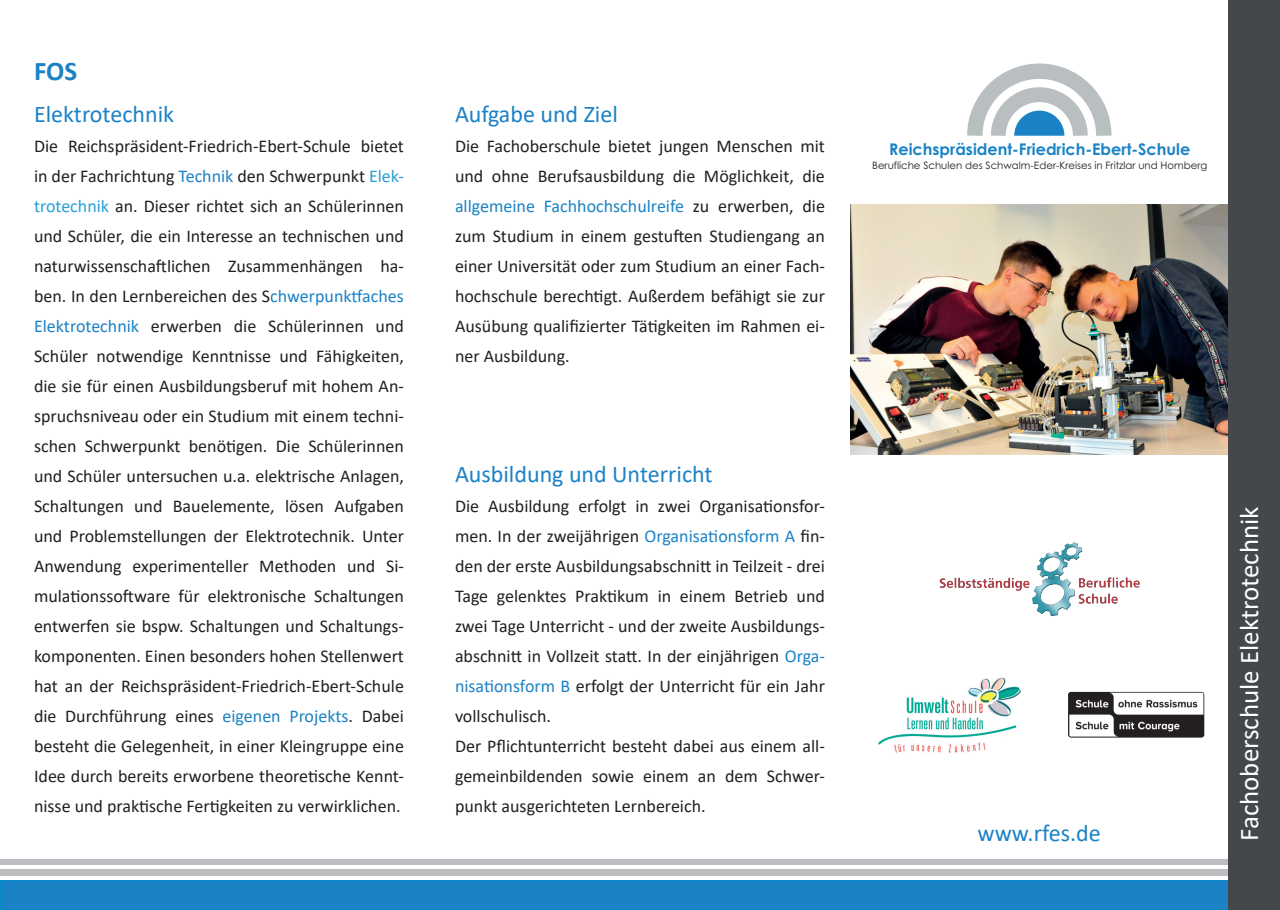
<style>
.page{position:relative;width:1280px;height:910px;background:#fff}
.page>*{position:absolute;margin:0;border:0;box-sizing:border-box;transform-origin:0 0}
.t1{font:27px "Calibri";color:#fff}
.t2{font:700 27px "Calibri";color:#1b82c5}
.t3{font:24px "Calibri";color:#1b82c5}
.t4{font:18px/30px "Calibri";color:#231f20;text-align:justify}
.t5{font:700 16.05px "Century Gothic";color:#1983c6}
.t6{font:10.2px "Century Gothic";color:#231f20}
.s1{color:#1b82c5}
.s2{color:#26a0d3}
</style>
<div class="page">
<img style="left:850px;top:204px;width:379px;height:251px">
<div style="left:0;top:869px;width:1229px;height:7px;background:#bcbdc0"></div>
<div style="left:0;top:859px;width:1229px;height:6px;background:#bcbdc0"></div>
<div style="left:0;top:881px;width:1228px;height:29px;background:#1b82c5"></div>
<div style="left:0;top:880px;width:1229px;height:30px;border:1px solid #008acf"></div>
<img style="left:939px;top:542px;width:201px;height:75px">
<img style="left:878px;top:677px;width:143px;height:76px">
<img style="left:1068px;top:692px;width:136px;height:46px">
<div style="left:1229px;top:0;width:51px;height:910px;background:#45484a"></div>
<svg style="left:967px;top:63px;width:145px;height:73px"></svg>
<h1 class="t2" style="left:34px;top:52px;width:45px">FOS</h1>
<h2 class="t3" style="left:34px;top:97px;width:142px">Elektrotechnik</h2>
<h2 class="t3" style="left:455px;top:97px;width:164px">Aufgabe und Ziel</h2>
<p class="t4" style="left:34px;top:130px;width:371px">Die Reichspräsident-Friedrich-Ebert-Schule bietet in der Fachrichtung <span class="s1">Technik</span> den Schwerpunkt <span class="s2">Elek&shy;trotechnik</span> an. Dieser richtet sich an Schülerinnen und Schüler, die ein Interesse an technischen und naturwissenschaftlichen Zusammenhängen ha&shy;ben. In den Lernbereichen des S<span class="s1">chwerpunktfaches Elektrotechnik</span> erwerben die Schülerinnen und Schüler notwendige Kenntnisse und Fähigkeiten, die sie für einen Ausbildungsberuf mit hohem An&shy;spruchsniveau oder ein Studium mit einem techni&shy;schen Schwerpunkt benötigen. Die Schülerinnen und Schüler untersuchen u.a. elektrische Anlagen, Schaltungen und Bauelemente, lösen Aufgaben und Problemstellungen der Elektrotechnik. Unter Anwendung experimenteller Methoden und Si&shy;mulationssoftware für elektronische Schaltungen entwerfen sie bspw. Schaltungen und Schaltungs&shy;komponenten. Einen besonders hohen Stellenwert hat an der Reichspräsident-Friedrich-Ebert-Schule die Durchführung eines <span class="s1">eigenen Projekts</span>. Dabei besteht die Gelegenheit, in einer Kleingruppe eine Idee durch bereits erworbene theoretische Kennt&shy;nisse und praktische Fertigkeiten zu verwirklichen.</p>
<p class="t4" style="left:455px;top:130px;width:371px">Die Fachoberschule bietet jungen Menschen mit und ohne Berufsausbildung die Möglichkeit, die <span class="s1">allgemeine Fachhochschulreife</span> zu erwerben, die zum Studium in einem gestuften Studiengang an einer Universität oder zum Studium an einer Fach&shy;hochschule berechtigt. Außerdem befä higt sie zur Ausü bung qualifizierter Tätigkeiten im Rahmen ei&shy;ner Ausbildung.</p>
<h2 class="t3" style="left:455px;top:457px;width:259px">Ausbildung und Unterricht</h2>
<p class="t4" style="left:455px;top:490px;width:371px;text-align:left">Die Ausbildung erfolgt in zwei Organisationsfor&shy;men. In der zweijä hrigen <span class="s1">Organisationsform A</span> fin&shy;den der erste Ausbildungsabschnitt in Teilzeit - drei Tage gelenktes Praktikum in einem Betrieb und zwei Tage Unterricht - und der zweite Ausbildungs&shy;abschnitt in Vollzeit statt. In der einjä hrigen <span class="s1">Orga&shy;nisationsform B</span> erfolgt der Unterricht fü r ein Jahr vollschulisch.<br>Der Pflichtunterricht besteht dabei aus einem all&shy;gemeinbildenden sowie einem an dem Schwer&shy;punkt ausgerichteten Lernbereich.</p>
<p class="t5" style="left:889px;top:137px;width:303px">Reichspräsident-Friedrich-Ebert-Schule</p>
<p class="t6" style="left:872px;top:159px;width:337px">Berufliche Schulen des Schwalm-Eder-Kreises in Fritzlar und Homberg</p>
<h2 class="t3" style="left:977px;top:817px;width:125px">www.rfes.de</h2>
<h1 class="t1" style="left:1230px;top:841px;width:336px;rotate:-90deg">Fachoberschule Elektrotechnik</h1>
</div>
